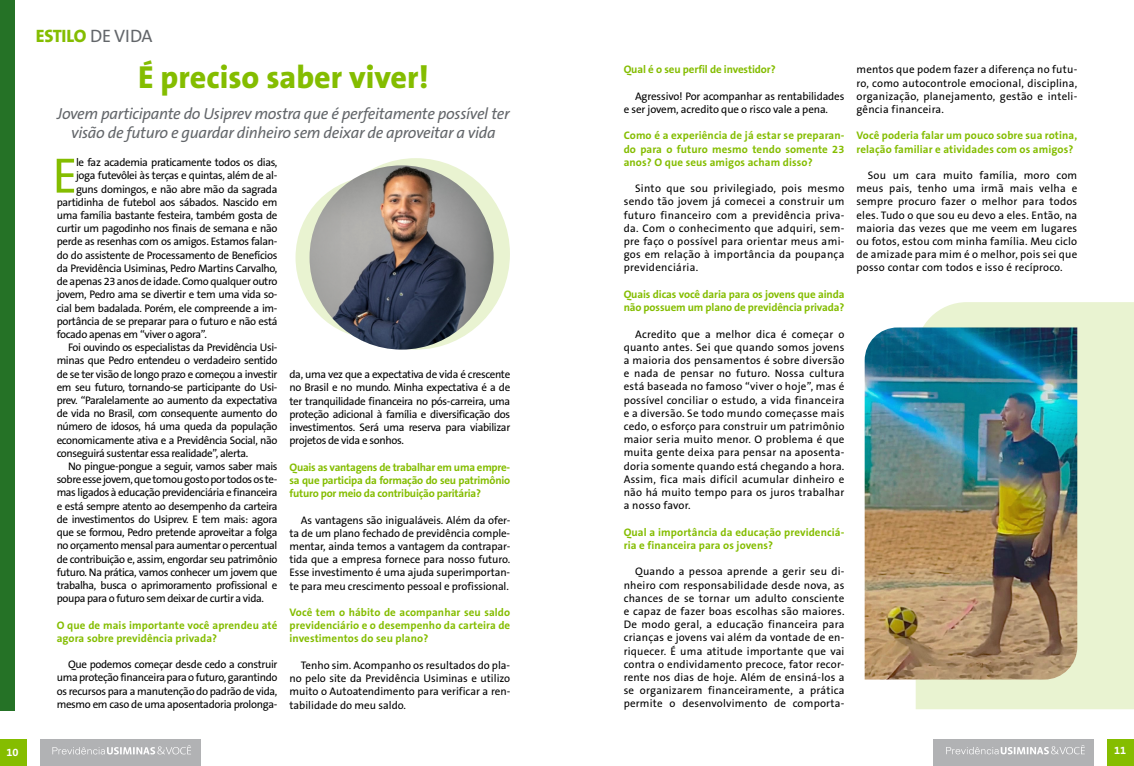
<style>
.page{position:relative;width:1134px;height:766px;background:#fff}
.page>*{position:absolute;margin:0;border:0;box-sizing:border-box;transform-origin:0 0}
.t1{font:50.1px "The Sans B5 Plain";color:#84bd00}
.t2{font:800 32px "The Sans B8";color:#84bd00}
.t3{font:800 18px "The Sans B8";letter-spacing:-.02em;color:#84bd00}
.t4{font:italic 16px/19px "The Sans B5 Plain";letter-spacing:-.02em;color:#63666a;text-align:center}
.t5{font:11px/13.2px "The Sans B5 Plain";letter-spacing:-.03em;color:#000;text-align:justify}
.t6{font:700 11px/13.2px "The Sans B7";letter-spacing:.01em;color:#84bd00}
.t7{font:700 11px/13.2px "The Sans B7";letter-spacing:-.01em;color:#84bd00}
.t8{font:11px/13.2px "The Sans B5 Plain";letter-spacing:-.01em;color:#000}
.t9{font:700 11px "The Sans B7";color:#fff}
.s1{font-family:"The Sans B5 Plain";font-weight:400;color:#63666a}
</style>
<div class="page">
<div style="left:0;top:0;width:14px;height:710px;background:#257226"></div>
<div style="left:916px;top:302px;width:218px;height:407px;background:#e9f3d1"></div>
<div style="left:295px;top:176px;width:160px;height:162px;background:#e9f3d1;border-radius:50%"></div>
<div style="left:0;top:739px;width:27px;height:26px;background:#85bd00"></div>
<div style="left:40px;top:739px;width:161px;height:26px;background:#b1b2b4"></div>
<svg style="left:52px;top:745px;width:139px;height:9px"></svg>
<div style="left:1107px;top:739px;width:27px;height:26px;background:#85bd00"></div>
<div style="left:933px;top:739px;width:161px;height:26px;background:#b1b2b4"></div>
<svg style="left:946px;top:745px;width:139px;height:9px"></svg>
<div style="left:321px;top:158px;width:189px;height:191px;background:#e9f3d1;border-radius:50%"></div>
<img style="left:309px;top:165px;width:185px;height:184px;border-radius:92px">
<img style="left:865px;top:327px;width:212px;height:352px">
<h3 class="t3" style="left:36px;top:27px;width:118px">ESTILO <span class="s1">DE VIDA</span></h3>
<h2 class="t2" style="left:138px;top:60px;width:292px">É preciso saber viver!</h2>
<h3 class="t4" style="left:57px;top:104px;width:454px">Jovem participante do Usiprev mostra que é perfeitamente possível ter visão de futuro e guardar dinheiro sem deixar de aproveitar a vida</h3>
<h1 class="t1" style="left:52px;top:150px;width:27px">E</h1>
<p class="t5" style="left:76px;top:156px;width:203px">le faz academia praticamente todos os dias,</p>
<p class="t5" style="left:76px;top:169px;width:203px">joga futevôlei às terças e quintas, além de al-</p>
<p class="t5" style="left:76px;top:183px;width:203px">guns domingos, e não abre mão da sagrada</p>
<p class="t5" style="left:57px;top:196px;width:222px">partidinha de futebol aos sábados. Nascido em</p>
<p class="t5" style="left:57px;top:209px;width:222px">uma família bastante festeira, também gosta de</p>
<p class="t5" style="left:57px;top:222px;width:222px">curtir um pagodinho nos finais de semana e não</p>
<p class="t5" style="left:57px;top:235px;width:222px">perde as resenhas com os amigos. Estamos falan-</p>
<p class="t5" style="left:57px;top:249px;width:222px">do do assistente de Processamento de Benefícios</p>
<p class="t5" style="left:57px;top:262px;width:222px">da Previdência Usiminas, Pedro Martins Carvalho,</p>
<p class="t5" style="left:57px;top:275px;width:222px">de apenas 23 anos de idade. Como qualquer outro</p>
<p class="t5" style="left:57px;top:288px;width:222px">jovem, Pedro ama se divertir e tem uma vida so-</p>
<p class="t5" style="left:57px;top:301px;width:222px">cial bem badalada. Porém, ele compreende a im-</p>
<p class="t5" style="left:57px;top:315px;width:222px">portância de se preparar para o futuro e não está</p>
<p class="t5" style="left:57px;top:328px;width:152px">focado apenas em “viver o agora”.</p>
<p class="t5" style="left:68px;top:341px;width:211px">Foi ouvindo os especialistas da Previdência Usi-</p>
<p class="t5" style="left:57px;top:354px;width:222px">minas que Pedro entendeu o verdadeiro sentido</p>
<p class="t5" style="left:57px;top:367px;width:222px">de se ter visão de longo prazo e começou a investir</p>
<p class="t5" style="left:57px;top:381px;width:222px">em seu futuro, tornando-se participante do Usi-</p>
<p class="t5" style="left:57px;top:394px;width:222px">prev. “Paralelamente ao aumento da expectativa</p>
<p class="t5" style="left:57px;top:407px;width:222px">de vida no Brasil, com consequente aumento do</p>
<p class="t5" style="left:57px;top:420px;width:222px">número de idosos, há uma queda da população</p>
<p class="t5" style="left:57px;top:433px;width:222px">economicamente ativa e a Previdência Social, não</p>
<p class="t5" style="left:57px;top:447px;width:193px">conseguirá sustentar essa realidade”, alerta.</p>
<p class="t5" style="left:68px;top:460px;width:211px">No pingue-pongue a seguir, vamos saber mais</p>
<p class="t5" style="left:57px;top:473px;width:222px">sobre esse jovem, que tomou gosto por todos os te-</p>
<p class="t5" style="left:57px;top:486px;width:222px">mas ligados à educação previdenciária e financeira</p>
<p class="t5" style="left:57px;top:499px;width:222px">e está sempre atento ao desempenho da carteira</p>
<p class="t5" style="left:57px;top:513px;width:222px">de investimentos do Usiprev. E tem mais: agora</p>
<p class="t5" style="left:57px;top:526px;width:222px">que se formou, Pedro pretende aproveitar a folga</p>
<p class="t5" style="left:57px;top:539px;width:222px">no orçamento mensal para aumentar o percentual</p>
<p class="t5" style="left:57px;top:552px;width:222px">de contribuição e, assim, engordar seu patrimônio</p>
<p class="t5" style="left:57px;top:565px;width:222px">futuro. Na prática, vamos conhecer um jovem que</p>
<p class="t5" style="left:57px;top:579px;width:222px">trabalha, busca o aprimoramento profissional e</p>
<p class="t5" style="left:57px;top:592px;width:209px">poupa para o futuro sem deixar de curtir a vida.</p>
<p class="t6" style="left:57px;top:618px;width:222px">O que de mais importante você aprendeu até agora sobre previdência privada?</p>
<p class="t5" style="left:57px;top:658px;width:222px;text-indent:11px">Que podemos começar desde cedo a construir uma proteção financeira para o futuro, garantindo os recursos para a manutenção do padrão de vida, mesmo em caso de uma aposentadoria prolonga-</p>
<p class="t5" style="left:289px;top:368px;width:222px">da, uma vez que a expectativa de vida é crescente no Brasil e no mundo. Minha expectativa é a de ter tranquilidade financeira no pós-carreira, uma proteção adicional à família e diversificação dos investimentos. Será uma reserva para viabilizar projetos de vida e sonhos.</p>
<p class="t6" style="left:289px;top:460px;width:222px;text-align:justify">Quais as vantagens de trabalhar em uma empre&shy;sa que participa da formação do seu patrimônio futuro por meio da contribuição paritária?</p>
<p class="t5" style="left:289px;top:513px;width:222px;text-indent:11px">As vantagens são inigualáveis. Além da ofer&shy;ta de um plano fechado de previdência comple&shy;mentar, ainda temos a vantagem da contrapar&shy;tida que a empresa fornece para nosso futuro.<br>Esse investimento é uma ajuda superimportan&shy;te para meu crescimento pessoal e profissional.</p>
<p class="t6" style="left:289px;top:606px;width:222px;text-align:justify">Você tem o hábito de acompanhar seu saldo previdenciário e o desempenho da carteira de investimentos do seu plano?</p>
<p class="t5" style="left:289px;top:658px;width:222px;text-indent:11px">Tenho sim. Acompanho os resultados do pla&shy;no pelo site da Previdência Usiminas e utilizo muito o Autoatendimento para verificar a ren&shy;tabilidade do meu saldo.</p>
<p class="t7" style="left:624px;top:63px;width:153px">Qual é o seu perfil de investidor?</p>
<p class="t8" style="left:624px;top:90px;width:222px;text-indent:11px">Agressivo! Por acompanhar as rentabilidades e ser jovem, acredito que o risco vale a pena.</p>
<p class="t6" style="left:624px;top:129px;width:222px;text-align:justify">Como é a experiência de já estar se preparan&shy;do para o futuro mesmo tendo somente 23 anos? O que seus amigos acham disso?</p>
<p class="t5" style="left:624px;top:182px;width:222px;text-indent:11px">Sinto que sou privilegiado, pois mesmo sendo tão jovem já comecei a construir um futuro financeiro com a previdência priva&shy;da. Com o conhecimento que adquiri, sem&shy;pre faço o possível para orientar meus ami&shy;gos em relação à importância da poupança previdenciária.</p>
<p class="t7" style="left:624px;top:288px;width:222px">Quais dicas você daria para os jovens que ainda não possuem um plano de previdência privada?</p>
<p class="t5" style="left:624px;top:327px;width:222px;text-indent:11px">Acredito que a melhor dica é começar o quanto antes. Sei que quando somos jovens a maioria dos pensamentos é sobre diversão e nada de pensar no futuro. Nossa cultura está baseada no famoso “viver o hoje”, mas é possível conciliar o estudo, a vida financeira e a diversão. Se todo mundo começasse mais cedo, o esforço para construir um patrimônio maior seria muito menor. O problema é que muita gente deixa para pensar na aposenta&shy;doria somente quando está chegando a hora.<br>Assim, fica mais difícil acumular dinheiro e não há muito tempo para os juros trabalhar a nosso favor.</p>
<p class="t6" style="left:624px;top:525px;width:222px">Qual a importância da educação previdenciá&shy;ria e financeira para os jovens?</p>
<p class="t5" style="left:624px;top:565px;width:222px;text-indent:11px">Quando a pessoa aprende a gerir seu di&shy;nheiro com responsabilidade desde nova, as chances de se tornar um adulto consciente e capaz de fazer boas escolhas são maiores.<br>De modo geral, a educação financeira para crianças e jovens vai além da vontade de en&shy;riquecer. É uma atitude importante que vai contra o endividamento precoce, fator recor&shy;rente nos dias de hoje. Além de ensiná-los a se organizarem financeiramente, a prática permite o desenvolvimento de comporta-</p>
<p class="t5" style="left:856px;top:63px;width:222px">mentos que podem fazer a diferença no futu&shy;ro, como autocontrole emocional, disciplina, organização, planejamento, gestão e inteli&shy;gência financeira.</p>
<p class="t6" style="left:856px;top:129px;width:222px">Você poderia falar um pouco sobre sua rotina, relação familiar e atividades com os amigos?</p>
<p class="t5" style="left:856px;top:169px;width:222px;text-indent:11px">Sou um cara muito família, moro com meus pais, tenho uma irmã mais velha e sempre procuro fazer o melhor para todos eles. Tudo o que sou eu devo a eles. Então, na maioria das vezes que me veem em lugares ou fotos, estou com minha família. Meu ciclo de amizade para mim é o melhor, pois sei que posso contar com todos e isso é recíproco.</p>
<p class="t9" style="left:6px;top:746px;width:14px">10</p>
<p class="t9" style="left:1114px;top:743px;width:14px">11</p>
</div>
